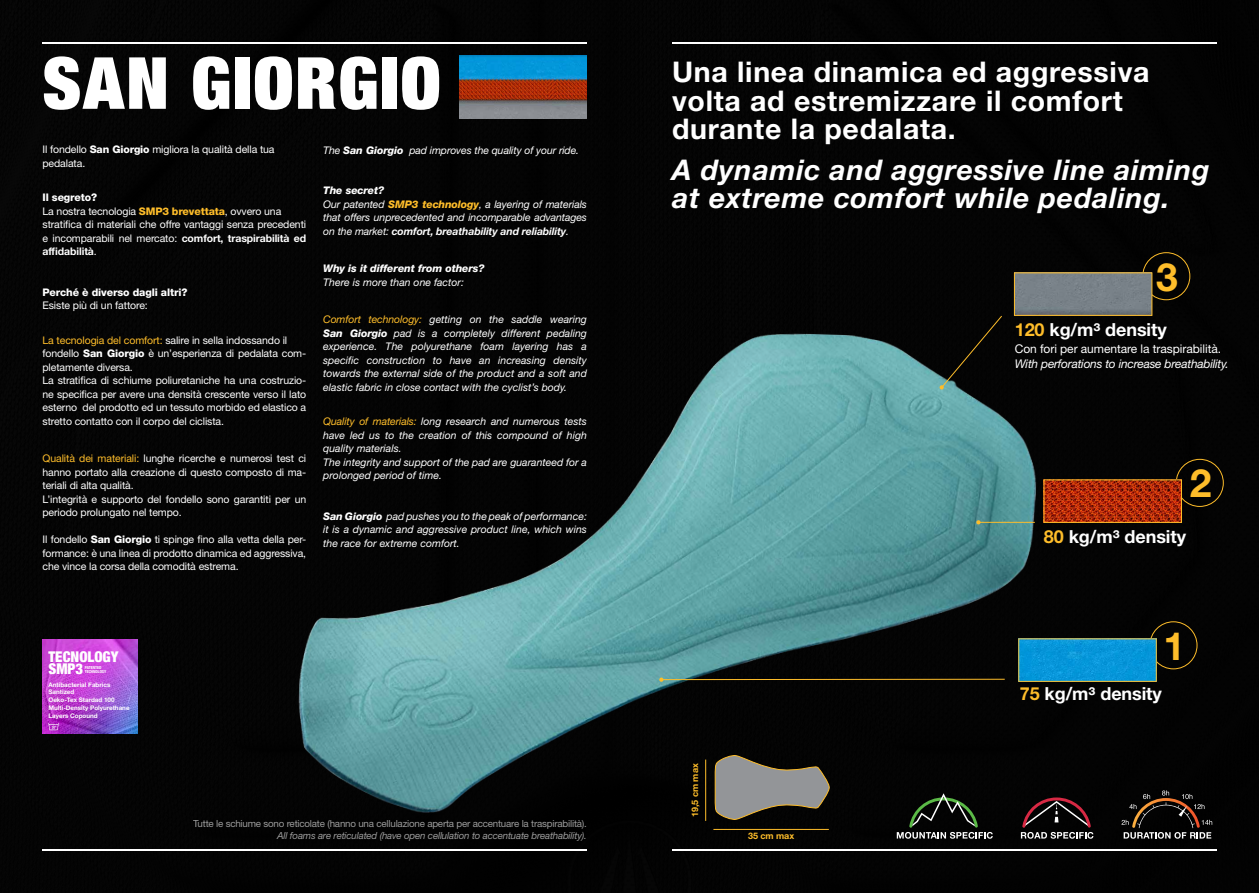
<style>
.page{position:relative;width:1259px;height:893px;background:#000}
.page>*{position:absolute;margin:0;border:0;box-sizing:border-box;transform-origin:0 0}
.t1{font:900 condensed 72px "Helvetica Neue LT Std";letter-spacing:.025em;color:#fff}
.t2{font:700 39px "Helvetica Neue LT Std";color:#febd2a}
.t3{font:700 28.5px/28.5px "Helvetica Neue LT Std";letter-spacing:.025em;color:#fff}
.t4{font:italic 700 28.5px/28.5px "Helvetica Neue LT Std";letter-spacing:.025em;color:#fff}
.t5{font:700 18px "Helvetica Neue LT Std";letter-spacing:-.005em;color:#fff}
.t6{font:900 condensed 14.85px/12.3px "Helvetica Neue";color:#fff}
.t7{font:italic 12px "Helvetica Neue LT Std";letter-spacing:-.02em;color:#fff}
.t8{font:12px "Helvetica Neue LT Std";letter-spacing:-.005em;color:#fff}
.t9{font:10.5px/13.5px "Helvetica Neue LT Std";letter-spacing:-.01em;color:#fff}
.t10{font:italic 10.5px/13.5px "Helvetica Neue LT Std";color:#fff}
.t11{font:italic 800 10.5px "Helvetica Neue LT Std";letter-spacing:-.01em;color:#fff}
.t12{font:800 10.5px "Helvetica Neue LT Std";letter-spacing:-.01em;color:#fff}
.t13{font:9.75px "Helvetica Neue LT Std";letter-spacing:-.02em;color:#fff}
.t14{font:italic 9.75px "Helvetica Neue LT Std";letter-spacing:-.02em;color:#fff}
.t15{font:700 9px "Helvetica Neue LT Std";letter-spacing:-.005em;color:#febd2a}
.t16{font:700 6.3px/7.8px "Helvetica Neue";color:#fff}
.t17{font:700 condensed 4.05px/4.1px "Helvetica Neue";color:#fff}
.s1{font-weight:800}
.s2{font-weight:800;color:#febd2a}
.s3{font-weight:700}
.s4{color:#febd2a}
</style>
<div class="page">
<img style="left:277px;top:292px;width:787px;height:559px">
<img style="left:43px;top:639px;width:95px;height:94px">
<svg style="left:48px;top:723px;width:11px;height:7px"></svg>
<hr style="left:43px;top:849px;width:544px;height:1px;background:#fff">
<hr style="left:43px;top:43px;width:544px;height:1px;background:#fff">
<hr style="left:672px;top:43px;width:544px;height:1px;background:#fff">
<hr style="left:672px;top:849px;width:544px;height:1px;background:#fff">
<svg style="left:1021px;top:797px;width:72px;height:42px"></svg>
<svg style="left:896px;top:793px;width:96px;height:46px"></svg>
<svg style="left:1121px;top:790px;width:91px;height:49px"></svg>
<hr style="left:978px;top:522px;width:57px;height:1px;background:#febd2a">
<hr style="left:661px;top:679px;width:343px;height:1px;background:#febd2a">
<svg style="left:939px;top:315px;width:63px;height:74px"></svg>
<svg style="left:976px;top:520px;width:4px;height:4px"></svg>
<svg style="left:659px;top:677px;width:4px;height:5px"></svg>
<div style="left:1142px;top:252px;width:48px;height:48px;border:1px solid #febd2a;border-radius:50%"></div>
<div style="left:1149px;top:621px;width:48px;height:48px;border:1px solid #febd2a;border-radius:50%"></div>
<div style="left:1175px;top:459px;width:48px;height:48px;border:1px solid #febd2a;border-radius:50%"></div>
<img style="left:1020px;top:640px;width:134px;height:40px">
<div style="left:1018px;top:638px;width:138px;height:44px;border:1px solid #febd2a"></div>
<img style="left:1045px;top:481px;width:135px;height:40px">
<div style="left:1043px;top:479px;width:139px;height:44px;border:1px solid #febd2a"></div>
<img style="left:1016px;top:274px;width:134px;height:40px">
<div style="left:1014px;top:272px;width:138px;height:44px;border:1px solid #febd2a"></div>
<img style="left:460px;top:56px;width:127px;height:63px">
<hr style="left:713px;top:829px;width:116px;height:1px;background:#febd2a">
<hr style="left:705px;top:760px;width:1px;height:61px;background:#febd2a">
<svg style="left:714px;top:755px;width:116px;height:65px"></svg>
<h1 class="t1" style="left:43px;top:37px;width:400px">SAN GIORGIO</h1>
<p class="t9" style="left:43px;top:143px;width:233px">Il fondello <span class="s1">San Giorgio</span> migliora la qualità della tua pedalata.</p>
<p class="t9" style="left:43px;top:191px;width:265px"><span class="s1">Il segreto?<br></span>La nostra tecnologia <span class="s2">SMP3 brevettata</span>, ovvero una stratifica di materiali che offre vantaggi senza precedenti e incomparabili nel mercato: <span class="s3">comfort, traspirabilità ed affidabilità</span>.</p>
<p class="t12" style="left:43px;top:286px;width:146px">Perché è diverso dagli altri?</p>
<p class="t9" style="left:43px;top:299px;width:107px">Esiste più di un fattore:</p>
<p class="t9" style="left:43px;top:333px;width:265px"><span class="s4">La tecnologia del comfort:</span> salire in sella indossando il fondello <span class="s1">San Giorgio</span> è un’esperienza di pedalata com&shy;pletamente diversa.<br>La stratifica di schiume poliuretaniche ha una costruzio&shy;ne specifica per avere una densità crescente verso il lato esterno del prodotto ed un tessuto morbido ed elastico a stretto contatto con il corpo del ciclista.</p>
<p class="t9" style="left:43px;top:452px;width:265px"><span class="s4">Qualità dei materiali:</span> lunghe ricerche e numerosi test ci hanno portato alla creazione di questo composto di ma&shy;teriali di alta qualità.<br>L’integrità e supporto del fondello sono garantiti per un periodo prolungato nel tempo.</p>
<p class="t9" style="left:43px;top:533px;width:265px;text-align:justify">Il fondello <span class="s1">San Giorgio</span> ti spinge fino alla vetta della per&shy;formance: è una linea di prodotto dinamica ed aggressiva, che vince la corsa della comodità estrema.</p>
<p class="t10" style="left:323px;top:143px;width:257px">The <span class="s1">San Giorgio</span> pad improves the quality of your ride.</p>
<p class="t10" style="left:323px;top:184px;width:265px"><span class="s1">The secret?<br></span>Our patented <span class="s2">SMP3 technology</span>, a layering of materials that offers unprecedented and incomparable advantages on the market: <span class="s3">comfort, breathability and reliability</span>.</p>
<p class="t11" style="left:323px;top:262px;width:163px">Why is it different from others?</p>
<p class="t10" style="left:323px;top:275px;width:142px">There is more than one factor:</p>
<p class="t10" style="left:323px;top:313px;width:265px;text-align:justify"><span class="s4">Comfort technology:</span> getting on the saddle wearing <span class="s1">San Giorgio</span> pad is a completely different pedaling experience. The polyurethane foam layering has a specific construction to have an increasing density towards the external side of the product and a soft and elastic fabric in close contact with the cyclist’s body.</p>
<p class="t10" style="left:323px;top:415px;width:265px"><span class="s4">Quality of materials:</span> long research and numerous tests have led us to the creation of this compound of high quality materials.<br>The integrity and support of the pad are guaranteed for a prolonged period of time.</p>
<p class="t10" style="left:323px;top:509px;width:265px;text-align:justify"><span class="s1">San Giorgio</span> pad pushes you to the peak of performance: it is a dynamic and aggressive product line, which wins the race for extreme comfort.</p>
<h3 class="t6" style="left:48px;top:649px;width:72px">TECNOLOGY<br>SMP3</h3>
<p class="t17" style="left:85px;top:665px;width:23px">PATENTED<br>TECHNOLOGY</p>
<p class="t16" style="left:48px;top:680px;width:83px">Antibacterial Fabrics<br>Santized<br>Oeko-Tex Stardad 100<br>Multi-Density Polyurethane<br>Layers Copound</p>
<p class="t13" style="left:193px;top:818px;width:395px">Tutte le schiume sono reticolate (hanno una cellulazione aperta per accentuare la traspirabilità).</p>
<p class="t14" style="left:277px;top:830px;width:311px">All foams are reticulated (have open cellulation to accentuate breathability).</p>
<h3 class="t3" style="left:672px;top:57px;width:479px">Una linea dinamica ed aggressiva volta ad estremizzare il comfort durante la pedalata.</h3>
<h3 class="t4" style="left:672px;top:154px;width:539px">A dynamic and aggressive line aiming at extreme comfort while pedaling.</h3>
<h2 class="t2" style="left:1156px;top:253px;width:23px">3</h2>
<h3 class="t5" style="left:1014px;top:319px;width:153px"><span class="s4">120</span> kg/m³ density</h3>
<p class="t8" style="left:1014px;top:342px;width:208px">Con fori per aumentare la traspirabilità.</p>
<p class="t7" style="left:1014px;top:356px;width:216px">With perforations to increase breathability.</p>
<h2 class="t2" style="left:1189px;top:459px;width:23px">2</h2>
<h3 class="t5" style="left:1044px;top:525px;width:144px"><span class="s4">80</span> kg/m³ density</h3>
<h2 class="t2" style="left:1163px;top:622px;width:23px">1</h2>
<p class="t15" style="left:689px;top:817px;width:55px;rotate:-90deg">19,5 cm max</p>
<p class="t15" style="left:748px;top:830px;width:48px">35 cm max</p>
<h3 class="t5" style="left:1019px;top:682px;width:144px"><span class="s4">75</span> kg/m³ density</h3>
</div>
